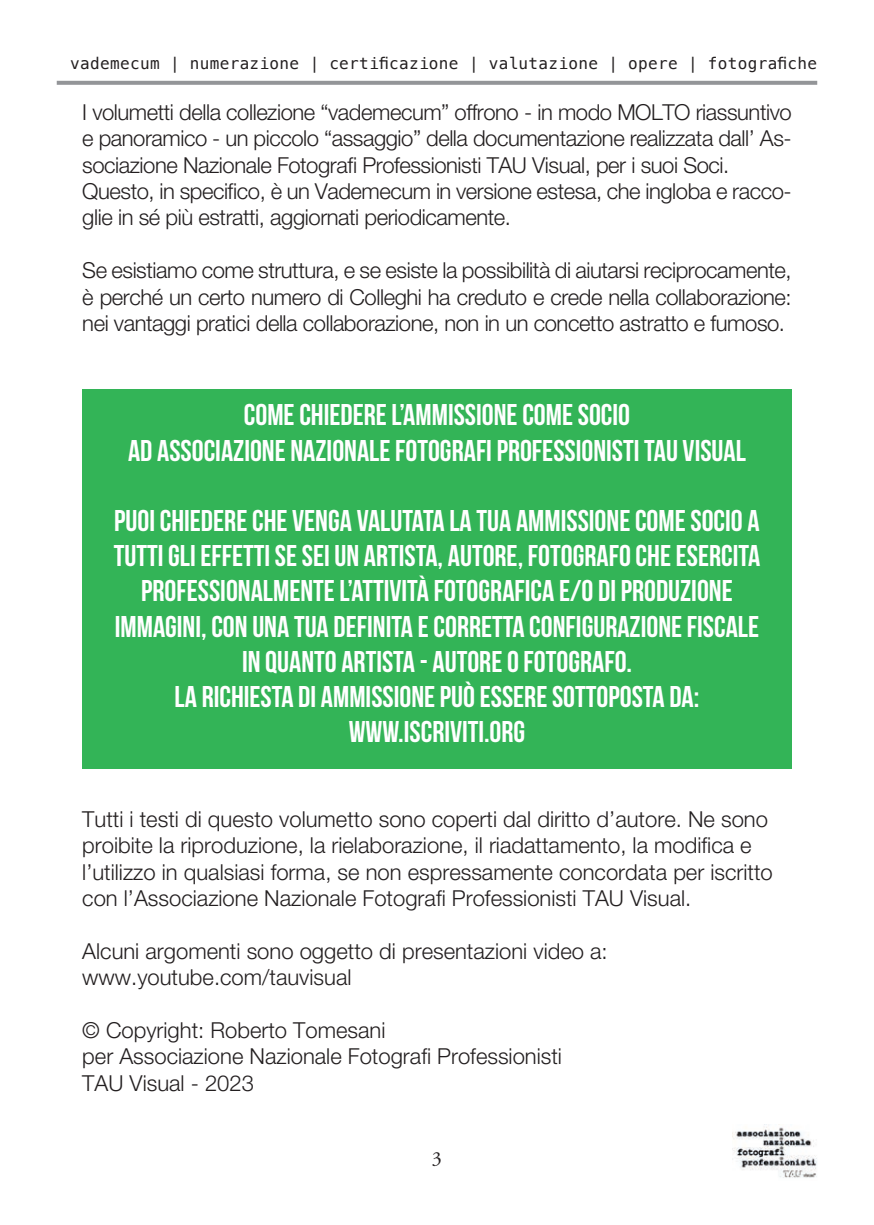
<style>
.page{position:relative;width:874px;height:1225px;background:#fff}
.page>*{position:absolute;margin:0;border:0;box-sizing:border-box;transform-origin:0 0}
.t1{font:30px/35.2px "Bebas Neue";color:#fff;text-align:center}
.t2{font:22px/26.4px "Helvetica Neue LT 45 Lt";color:#231f20}
.t3{font:22px/26.4px "Helvetica Neue LT 45 Lt";letter-spacing:-.02em;color:#231f20}
.t4{font:20px "Adobe Garamond Pro";color:#231f20}
.t5{font:16px "Menlo";letter-spacing:.02em;color:#231f20}
</style>
<div class="page">
<svg style="left:57px;top:81px;width:759px;height:4px;background:#989a9d"></svg>
<img style="left:732px;top:1124px;width:84px;height:54px">
<div style="left:82px;top:389px;width:709px;height:379px;background:#33b457"></div>
<p class="t5" style="left:70px;top:52px;width:748px">vademecum | numerazione | certificazione | valutazione | opere | fotografiche</p>
<p class="t3" style="left:82px;top:98px;width:710px">I volumetti della collezione “vademecum” offrono - in modo MOLTO riassuntivo e panoramico - un piccolo “assaggio” della documentazione realizzata dall’ As&shy;sociazione Nazionale Fotografi Professionisti TAU Visual, per i suoi Soci.<br>Questo, in specifico, è un Vademecum in versione estesa, che ingloba e racco&shy;glie in sé più estratti, aggiornati periodicamente.</p>
<p class="t2" style="left:82px;top:257px;width:710px;text-align:justify">Se esistiamo come struttura, e se esiste la possibilità di aiutarsi reciprocamente, è perché un certo numero di Colleghi ha creduto e crede nella collaborazione: nei vantaggi pratici della collaborazione, non in un concetto astratto e fumoso.</p>
<h1 class="t1" style="left:128px;top:397px;width:619px">COME CHIEDERE L’AMMISSIONE COME SOCIO<br>AD ASSOCIAZIONE NAZIONALE FOTOGRAFI PROFESSIONISTI TAU VISUAL</h1>
<p class="t1" style="left:114px;top:503px;width:647px">PUOI CHIEDERE CHE VENGA VALUTATA LA TUA AMMISSIONE COME SOCIO A TUTTI GLI EFFETTI SE SEI UN ARTISTA, AUTORE, FOTOGRAFO CHE ESERCITA PROFESSIONALMENTE L’ATTIVITÀ FOTOGRAFICA E/O DI PRODUZIONE IMMAGINI, CON UNA TUA DEFINITA E CORRETTA CONFIGURAZIONE FISCALE IN QUANTO ARTISTA - AUTORE O FOTOGRAFO.<br>LA RICHIESTA DI AMMISSIONE PUÒ ESSERE SOTTOPOSTA DA:<br>WWW.ISCRIVITI.ORG</p>
<p class="t2" style="left:82px;top:805px;width:691px">Tutti i testi di questo volumetto sono coperti dal diritto d’autore. Ne sono proibite la riproduzione, la rielaborazione, il riadattamento, la modifica e l’utilizzo in qualsiasi forma, se non espressamente concordata per iscritto con l’Associazione Nazionale Fotografi Professionisti TAU Visual.</p>
<p class="t2" style="left:82px;top:937px;width:526px">Alcuni argomenti sono oggetto di presentazioni video a: www.youtube.com/tauvisual</p>
<p class="t2" style="left:82px;top:1016px;width:481px">© Copyright: Roberto Tomesani<br>per Associazione Nazionale Fotografi Professionisti<br>TAU Visual - 2023</p>
<p class="t4" style="left:432px;top:1146px;width:11px">3</p>
</div>
